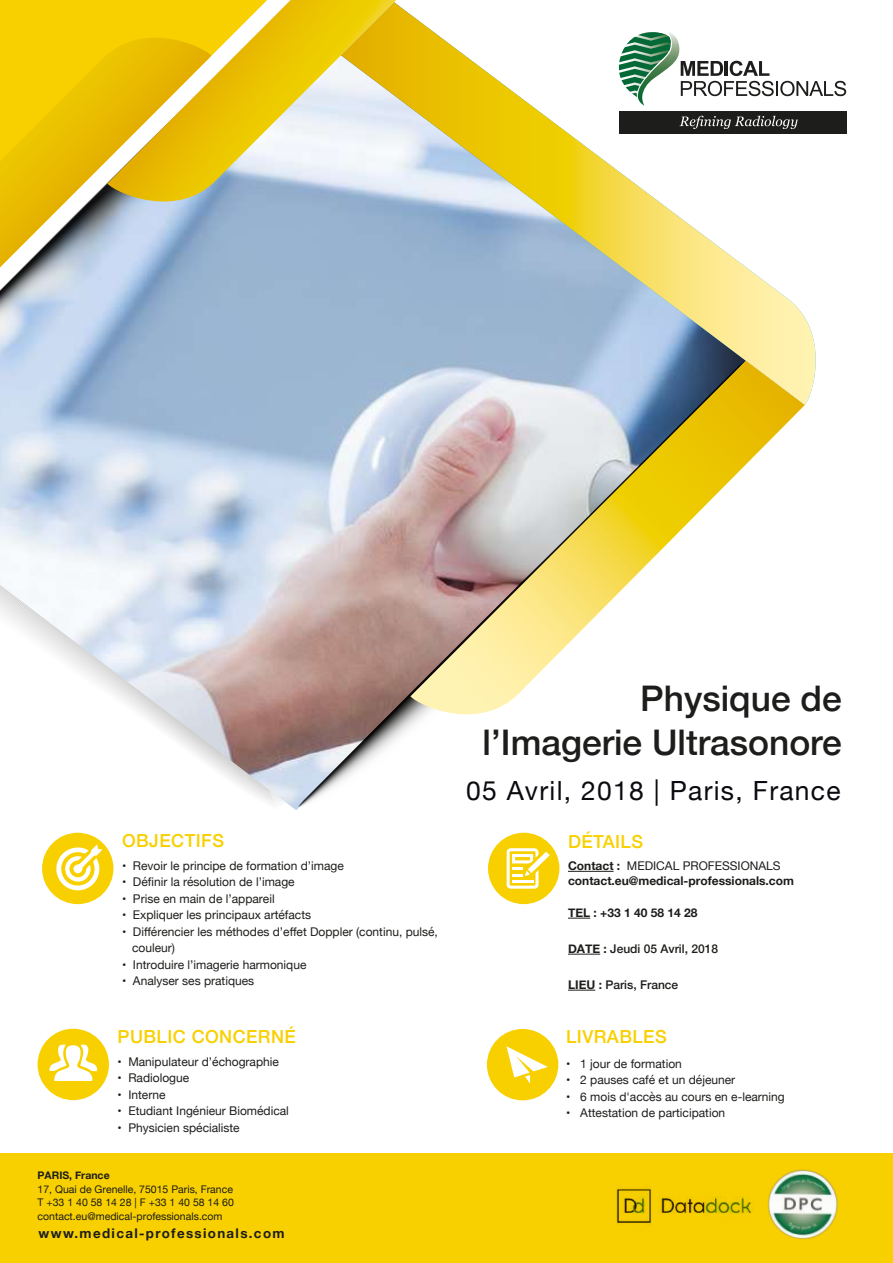
<style>
.page{position:relative;width:893px;height:1263px;background:#fff}
.page>*{position:absolute;margin:0;border:0;box-sizing:border-box;transform-origin:0 0}
.t1{font:500 35.25px/43.5px "Helvetica Neue";color:#1d1d1b;text-align:right}
.t2{font:26.4px "Helvetica Neue";letter-spacing:.05em;color:#0a0a10}
.t3{font:500 18px "Helvetica Neue";letter-spacing:.025em;color:#f8d000}
.t4{font:700 13.35px "Helvetica Neue";letter-spacing:.1em;color:#1d1d1b}
.t5{font:12px/16.5px "Helvetica Neue";color:#1d1d1b}
.t6{font:700 12px/14.4px "Helvetica Neue";color:#1d1d1b}
.t7{font:500 12px "Helvetica Neue";color:#1d1d1b}
.t8{font:10.5px/13.5px "Helvetica Neue";color:#1d1d1b;text-align:justify}
.t9{font:700 10.5px "Helvetica Neue";color:#1d1d1b}
.s1{font-weight:400}
.s2{font-weight:700}
</style>
<div class="page">
<img style="left:0;top:366px;width:299px;height:444px">
<svg style="left:830px;top:80px;width:16px;height:17px"></svg>
<div style="left:619px;top:111px;width:228px;height:22px;background:#1d1d1b"></div>
<div style="left:38px;top:1029px;width:71px;height:71px;background:#f8d000;border-radius:50%"></div>
<svg style="left:49px;top:1044px;width:48px;height:37px"></svg>
<div style="left:42px;top:833px;width:71px;height:71px;background:#f8d000;border-radius:50%"></div>
<svg style="left:56px;top:844px;width:47px;height:46px"></svg>
<hr style="left:568px;top:871px;width:46px;height:1px;background:#1d1d1b">
<svg style="left:568px;top:918px;width:22px;height:1px"></svg>
<hr style="left:568px;top:954px;width:32px;height:1px;background:#1d1d1b">
<svg style="left:568px;top:990px;width:27px;height:1px"></svg>
<div style="left:488px;top:833px;width:71px;height:71px;background:#f8d000;border-radius:50%"></div>
<svg style="left:528px;top:852px;width:22px;height:21px"></svg>
<svg style="left:507px;top:848px;width:32px;height:41px"></svg>
<svg style="left:297px;top:366px;width:113px;height:441px;background:#bfb4b7"></svg>
<svg style="left:0;top:0;width:341px;height:365px;background:#bbbd90"></svg>
<svg style="left:341px;top:3px;width:489px;height:402px"></svg>
<svg style="left:410px;top:361px;width:395px;height:367px"></svg>
<svg style="left:107px;top:0;width:289px;height:219px"></svg>
<div style="left:0;top:1153px;width:893px;height:110px;background:#f8d000"></div>
<img style="left:616px;top:1188px;width:135px;height:36px">
<img style="left:768px;top:1169px;width:70px;height:70px">
<div style="left:487px;top:1029px;width:71px;height:71px;background:#f8d000;border-radius:50%"></div>
<svg style="left:506px;top:1046px;width:42px;height:37px"></svg>
<h3 class="t3" style="left:122px;top:826px;width:103px">OBJECTIFS</h3>
<p class="t5" style="left:122px;top:858px;width:223px">• Revoir le principe de formation d’image</p>
<p class="t5" style="left:122px;top:874px;width:174px">• Définir la résolution de l’image</p>
<p class="t5" style="left:122px;top:891px;width:154px">• Prise en main de l’appareil</p>
<p class="t5" style="left:122px;top:907px;width:191px">• Expliquer les principaux artéfacts</p>
<p class="t5" style="left:132px;top:924px;width:307px;text-indent:-10px">• Différencier les méthodes d’effet Doppler (continu, pulsé, couleur)</p>
<p class="t5" style="left:122px;top:957px;width:186px">• Introduire l’imagerie harmonique</p>
<p class="t5" style="left:122px;top:973px;width:134px">• Analyser ses pratiques</p>
<h3 class="t3" style="left:118px;top:1022px;width:180px">PUBLIC CONCERNÉ</h3>
<p class="t5" style="left:118px;top:1054px;width:163px">• Manipulateur d’échographie</p>
<p class="t5" style="left:118px;top:1070px;width:73px">• Radiologue</p>
<p class="t5" style="left:118px;top:1087px;width:49px">• Interne</p>
<p class="t5" style="left:118px;top:1103px;width:173px">• Etudiant Ingénieur Biomédical</p>
<p class="t5" style="left:118px;top:1120px;width:124px">• Physicien spécialiste</p>
<p class="t9" style="left:38px;top:1167px;width:74px">PARIS, France</p>
<p class="t8" style="left:38px;top:1183px;width:198px">17, Quai de Grenelle, 75015 Paris, France T +33 1 40 58 14 28 | F +33 1 40 58 14 60 contact.eu@medical-professionals.com</p>
<p class="t4" style="left:39px;top:1223px;width:247px">www.medical-professionals.com</p>
<h1 class="t1" style="left:483px;top:674px;width:361px">Physique de l’Imagerie Ultrasonore</h1>
<h2 class="t2" style="left:466px;top:772px;width:376px">05 Avril, 2018 | Paris, France</h2>
<h3 class="t3" style="left:568px;top:827px;width:77px">DÉTAILS</h3>
<p class="t6" style="left:568px;top:859px;width:227px">Contact : <span class="s1">MEDICAL PROFESSIONALS </span>contact.eu@medical-professionals.com</p>
<p class="t6" style="left:568px;top:906px;width:131px">TEL : +33 1 40 58 14 28</p>
<p class="t7" style="left:568px;top:939px;width:152px"><span class="s2">DATE :</span> Jeudi 05 Avril, 2018</p>
<p class="t7" style="left:568px;top:975px;width:112px"><span class="s2">LIEU :</span> Paris, France</p>
<h3 class="t3" style="left:566px;top:1022px;width:102px">LIVRABLES</h3>
<p class="t5" style="left:566px;top:1056px;width:117px">• 1 jour de formation</p>
<p class="t5" style="left:566px;top:1072px;width:171px">• 2 pauses café et un déjeuner</p>
<p class="t5" style="left:566px;top:1089px;width:220px">• 6 mois d'accès au cours en e-learning</p>
<p class="t5" style="left:566px;top:1105px;width:161px">• Attestation de participation</p>
</div>
